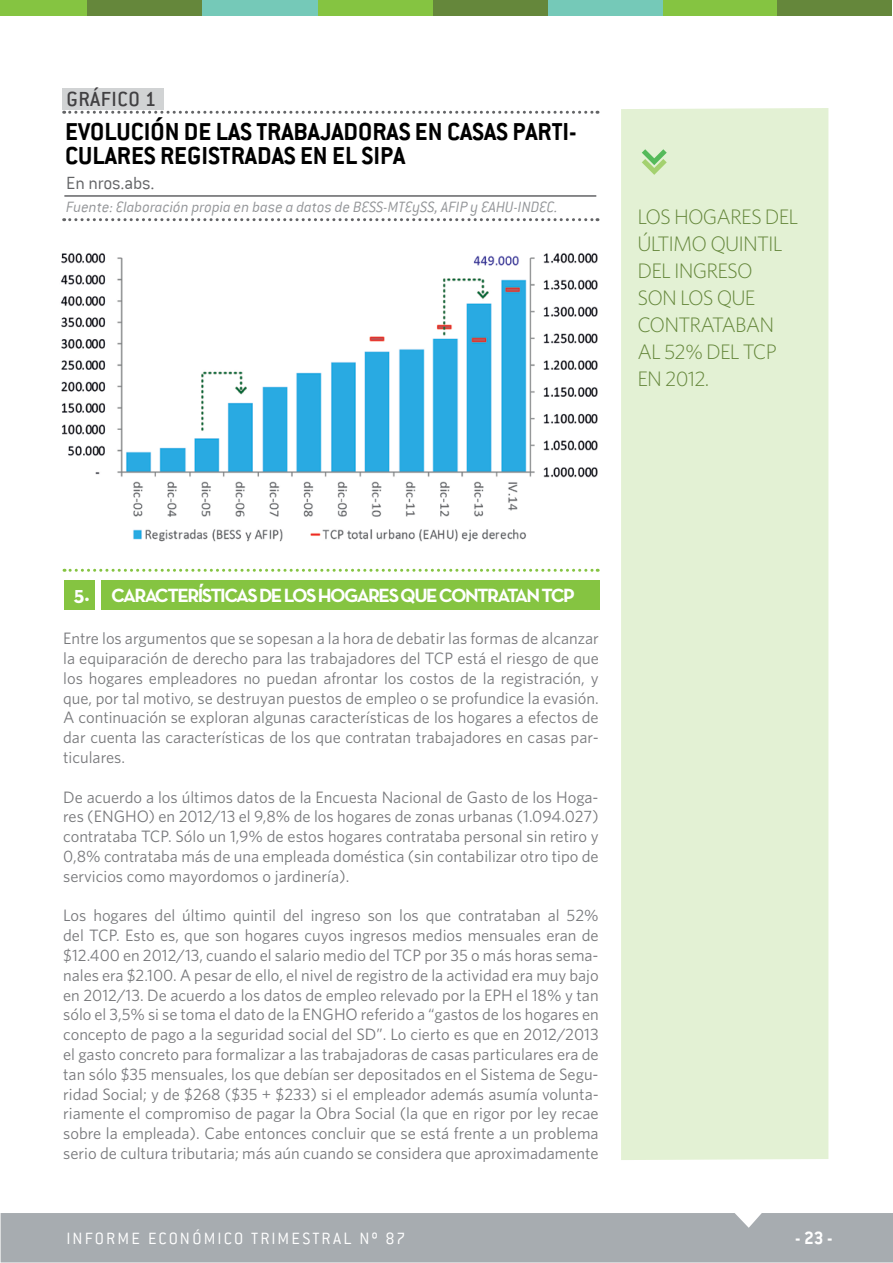
<style>
.page{position:relative;width:893px;height:1263px;background:#fff}
.page>*{position:absolute;margin:0;border:0;box-sizing:border-box;transform-origin:0 0}
.t1{font:700 27px/24px "Conduit ITC";color:#000}
.t2{font:500 22.5px "Conduit ITC";letter-spacing:.02em;color:#414042}
.t3{font:300 21px/27px "Whitney";letter-spacing:-.04em;color:#65873b}
.t4{font:700 19.5px "Neutra Text";letter-spacing:-.085em;color:#fff}
.t5{font:300 19.5px "Conduit ITC";letter-spacing:-.01em;color:#636466}
.t6{font:700 19.5px "Conduit ITC";color:#fff}
.t7{font:300 18px "Conduit ITC";letter-spacing:.115em;color:#fff}
.t8{font:16.5px/19.8px "Whitney";color:#77787b;text-align:justify}
.t9{font:italic 300 16.5px "Conduit ITC";color:#939598}
.s1{font-size:21px}
</style>
<div class="page">
<div style="left:1px;top:1213px;width:892px;height:49px;background:#a7acb0"></div>
<div style="left:777px;top:1px;width:115px;height:15px;background:#65873b"></div>
<div style="left:662px;top:1px;width:115px;height:15px;background:#85c441"></div>
<div style="left:548px;top:1px;width:114px;height:15px;background:#75c9b8"></div>
<div style="left:433px;top:1px;width:115px;height:15px;background:#65873b"></div>
<div style="left:318px;top:1px;width:115px;height:15px;background:#85c441"></div>
<div style="left:87px;top:1px;width:115px;height:15px;background:#65873b"></div>
<div style="left:0;top:1px;width:87px;height:15px;background:#85c441"></div>
<div style="left:202px;top:1px;width:116px;height:15px;background:#75c9b8"></div>
<div style="left:621px;top:108px;width:207px;height:1052px;background:#e3f1d4"></div>
<svg style="left:642px;top:149px;width:25px;height:26px"></svg>
<div style="left:64px;top:580px;width:31px;height:30px;background:#85c441"></div>
<div style="left:101px;top:580px;width:498px;height:30px;background:#85c441"></div>
<svg style="left:64px;top:569px;width:534px;height:3px"></svg>
<hr style="left:64px;top:195px;width:532px;height:2px;background:#636466">
<svg style="left:64px;top:218px;width:534px;height:3px"></svg>
<svg style="left:64px;top:111px;width:534px;height:3px"></svg>
<div style="left:63px;top:88px;width:101px;height:22px;background:#d1d3d4"></div>
<img style="left:61px;top:253px;width:537px;height:289px">
<h2 class="t2" style="left:66px;top:86px;width:91px">GRÁFICO 1</h2>
<h1 class="t1" style="left:65px;top:119px;width:513px">EVOLUCIÓN DE LAS TRABAJADORAS EN CASAS PARTI-<br>CULARES REGISTRADAS EN EL SI PA</h1>
<p class="t5" style="left:66px;top:172px;width:90px">En nros.abs.</p>
<p class="t9" style="left:66px;top:198px;width:493px">Fuente: Elaboración propia en base a datos de BESS-MTEySS, AFIP y EAHU-INDEC.</p>
<p class="t3" style="left:637px;top:202px;width:160px">LOS HOGARES DEL<br>ÚLTIMO QUINTIL<br>DEL INGRESO<br>SON LOS QUE<br>CONTRATABAN<br>AL 52% DEL TCP<br>EN 2012.</p>
<p class="t4" style="left:74px;top:583px;width:93px"><span class="s1">5.</span> CARACTER</p>
<p class="t4" style="left:198px;top:583px;width:254px">ÍSTICAS DE LOS HOGARES QUE CONTR</p>
<p class="t4" style="left:498px;top:583px;width:79px">ATAN TCP</p>
<p class="t8" style="left:63px;top:628px;width:537px">Entre los argumentos que se sopesan a la hora de debatir las formas de alcanzar la equiparación de derecho para las trabajadores del TCP está el riesgo de que los hogares empleadores no puedan afrontar los costos de la registración, y que, por tal motivo, se destruyan puestos de empleo o se profundice la evasión.<br>A continuación se exploran algunas características de los hogares a efectos de dar cuenta las características de los que contratan trabajadores en casas par&shy;ticulares.</p>
<p class="t8" style="left:63px;top:787px;width:537px">De acuerdo a los últimos datos de la Encuesta Nacional de Gasto de los Hoga&shy;res (ENGHO) en 2012/13 el 9,8% de los hogares de zonas urbanas (1.094.027) contrataba TCP. Sólo un 1,9% de estos hogares contrataba personal sin retiro y 0,8% contrataba más de una empleada doméstica (sin contabilizar otro tipo de servicios como mayordomos o jardinería).</p>
<p class="t8" style="left:63px;top:905px;width:537px">Los hogares del último quintil del ingreso son los que contrataban al 52% del TCP. Esto es, que son hogares cuyos ingresos medios mensuales eran de $12.400 en 2012/13, cuando el salario medio del TCP por 35 o más horas sema&shy;nales era $2.100. A pesar de ello, el nivel de registro de la actividad era muy bajo en 2012/13. De acuerdo a los datos de empleo relevado por la EPH el 18% y tan sólo el 3,5% si se toma el dato de la ENGHO referido a “gastos de los hogares en concepto de pago a la seguridad social del SD”. Lo cierto es que en 2012/2013 el gasto concreto para formalizar a las trabajadoras de casas particulares era de tan sólo $35 mensuales, los que debían ser depositados en el Sistema de Segu&shy;ridad Social; y de $268 ($35 + $233) si el empleador además asumía volunta&shy;riamente el compromiso de pagar la Obra Social (la que en rigor por ley recae sobre la empleada). Cabe entonces concluir que se está frente a un problema serio de cultura tributaria; más aún cuando se considera que aproximadamente</p>
<p class="t7" style="left:66px;top:1228px;width:340px">INFORME ECONÓMICO TRIMESTRAL Nº 87</p>
<p class="t6" style="left:795px;top:1227px;width:39px">- 23 -</p>
</div>
